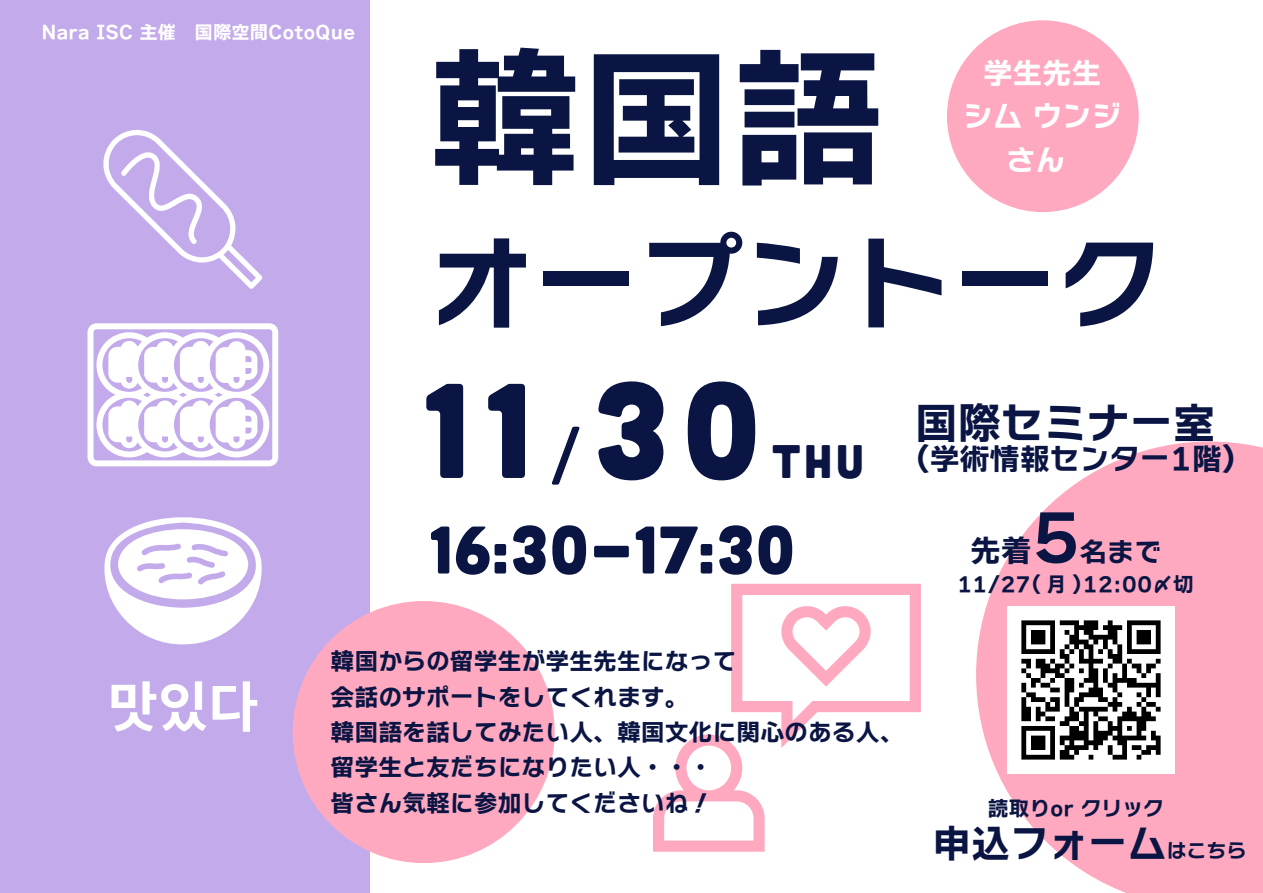
<style>
.page{position:relative;width:1263px;height:893px;background:#fff}
.page>*{position:absolute;margin:0;border:0;box-sizing:border-box;transform-origin:0 0}
.t1{font:151.2px "Nitalago Ruika 06";color:#0a1543}
.t2{font:134.4px "Cubano";color:#0a1543}
.t3{font:104.7px "Nitalago Ruika 06";color:#0a1543}
.t4{font:67.2px "Cubano";color:#0a1543}
.t5{font:700 54.6px "Source Han Sans K";color:#fff}
.t6{font:47.1px "Cubano";color:#0a1543}
.t7{font:43.05px "Nitalago Ruika 06";color:#0a1543}
.t8{font:39px "Nitalago Ruika 06";color:#0a1543}
.t9{font:30.9px "Nitalago Ruika 06";color:#0a1543}
.t10{font:30px "Nitalago Ruika 06";color:#0a1543}
.t11{font:29.7px/43.8px "Nitalago Ruika 06";color:#fff;text-align:center}
.t12{font:27.3px "Nitalago Ruika 06";color:#0a1543}
.t13{font:23.85px/35.4px "Nitalago Ruika 06";color:#0a1543}
.t14{font:20.7px "Nitalago Ruika 06";color:#0a1543}
.t15{font:18.45px "Nitalago Ruika 06";color:#fff}
.s1{font-size:66.9px}
.s2{font-size:64.65px}
.s3{font-size:20.55px}
.s4{font-size:20.1px}
</style>
<div class="page">
<div style="left:0;top:0;width:370px;height:893px;background:#c3aaeb"></div>
<svg style="left:653px;top:584px;width:268px;height:268px"></svg>
<div style="left:947px;top:20px;width:192px;height:192px;background:#ffa9c0;border-radius:50%"></div>
<div style="left:293px;top:601px;width:262px;height:262px;background:#ffa9c0;border-radius:50%"></div>
<svg style="left:976px;top:441px;width:287px;height:452px;fill:#ffa9c0"></svg>
<svg style="left:88px;top:323px;width:190px;height:143px"></svg>
<svg style="left:104px;top:517px;width:158px;height:128px"></svg>
<svg style="left:103px;top:130px;width:159px;height:159px"></svg>
<img style="left:1007px;top:607px;width:167px;height:167px">
<p class="t15" style="left:41px;top:23px;width:315px">Nara ISC 主催　国際空間CotoQue</p>
<h1 class="t1" style="left:429px;top:41px;width:455px">韓国語</h1>
<p class="t11" style="left:963px;top:50px;width:160px">学生先生<br>シムウンジさん</p>
<h3 class="t3" style="left:429px;top:230px;width:735px">オープントーク</h3>
<h2 class="t2" style="left:422px;top:345px;width:341px">11<span class="s1">/</span>30</h2>
<h3 class="t6" style="left:772px;top:431px;width:93px">THU</h3>
<h3 class="t4" style="left:429px;top:507px;width:368px">16:30-17:30</h3>
<h3 class="t7" style="left:915px;top:401px;width:302px">国際セミナー室</h3>
<p class="t10" style="left:915px;top:443px;width:324px">(学術情報センター1階)</p>
<p class="t9" style="left:970px;top:535px;width:111px">先着<span class="s2">5</span></p>
<p class="t12" style="left:1079px;top:538px;width:83px">名まで</p>
<p class="t14" style="left:957px;top:573px;width:238px"><span class="s3">11/27</span>( 月 )12:00〆切</p>
<h3 class="t5" style="left:108px;top:676px;width:152px">맛있다</h3>
<p class="t13" style="left:331px;top:644px;width:574px">韓国からの留学生が学生先生になって<br>会話のサポートをしてくれます。<br>韓国語を話してみたい人、韓国文化に関心のある人、留学生と友だちになりたい人・・・<br>皆さん気軽に参加してくださいね！</p>
<p class="t14" style="left:988px;top:798px;width:177px">読取りor クリック</p>
<h3 class="t8" style="left:932px;top:824px;width:316px">申込フォーム<span class="s4">はこちら</span></h3>
</div>
